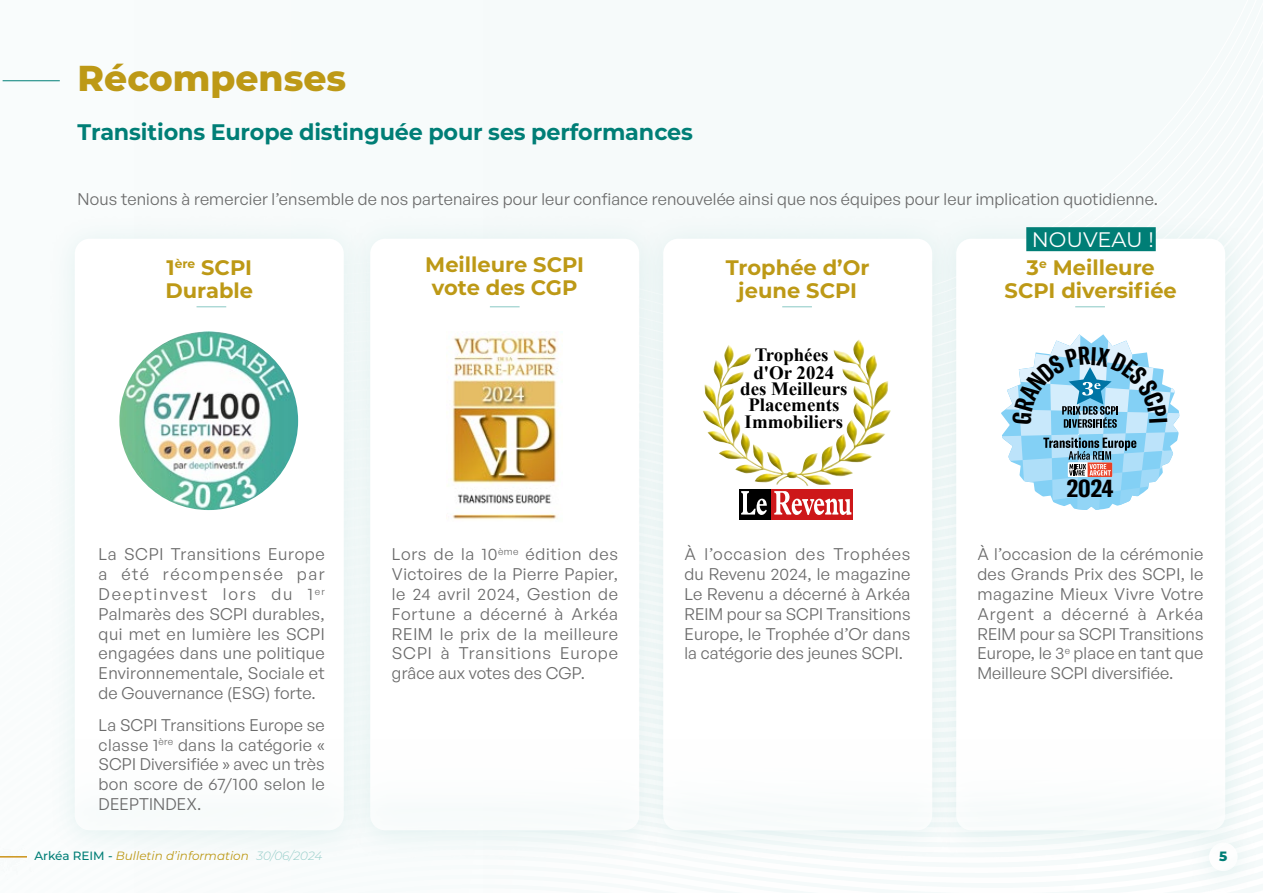
<style>
.page{position:relative;width:1263px;height:893px;background:#fff}
.page>*{position:absolute;margin:0;border:0;box-sizing:border-box;transform-origin:0 0}
.t1{font:800 36px "Montserrat";color:#bd9916}
.t2{font:700 extra-condensed 24.3px "GT America";color:#000;scale:1.1 1}
.t3{font:700 22.5px "Montserrat";letter-spacing:-.005em;color:#007e76}
.t4{font:700 21px/22.5px "Montserrat";color:#bd9916;text-align:center}
.t5{font:21px "Montserrat";color:#fff}
.t6{font:700 18.75px/16.6px "Times New Roman";color:#000}
.t7{font:16.5px/19.8px "General Sans";letter-spacing:.01em;color:#6b6b6b;text-align:justify}
.t8{font:800 13.5px "Montserrat";color:#007e76}
.t9{font:italic 12px "Montserrat";color:#bd9916}
.s1{font-weight:500;font-style:normal;color:#007e76}
.s2{font-weight:300;color:#96ceca}
</style>
<div class="page">
<div style="left:1186px;top:822px;width:74px;height:71px;background:#f5fafa"></div>
<div style="left:1209px;top:842px;width:29px;height:29px;background:#fff;border-radius:50%"></div>
<div style="left:0;top:831px;width:52px;height:57px;background:#f9fcfc"></div>
<svg style="left:0;top:856px;width:27px;height:1px"></svg>
<hr style="left:3px;top:80px;width:57px;height:1px;background:#007e76">
<div style="left:342px;top:214px;width:325px;height:647px;background:#f4f9f9"></div>
<div style="left:370px;top:239px;width:269px;height:591px;background:#fff;border-radius:15px"></div>
<div style="left:47px;top:214px;width:325px;height:647px;background:#f2f8f8"></div>
<div style="left:75px;top:239px;width:269px;height:591px;background:#fff;border-radius:15px"></div>
<div style="left:635px;top:214px;width:325px;height:647px;background:#96ceca;opacity:.25"></div>
<div style="left:663px;top:239px;width:269px;height:591px;background:#fff;border-radius:15px"></div>
<div style="left:928px;top:214px;width:325px;height:647px;background:#f2f8f8"></div>
<div style="left:956px;top:239px;width:269px;height:591px;background:#fff;border-radius:15px"></div>
<div style="left:1026px;top:227px;width:130px;height:24px;background:#007e76"></div>
<svg style="left:197px;top:306px;width:29px;height:1px"></svg>
<hr style="left:490px;top:306px;width:30px;height:1px;background:#96ceca">
<hr style="left:782px;top:306px;width:30px;height:1px;background:#96ceca">
<hr style="left:1075px;top:306px;width:30px;height:1px;background:#96ceca">
<img style="left:815px;top:339px;width:57px;height:133px">
<div style="left:739px;top:489px;width:34px;height:31px;background:#000"></div>
<div style="left:771px;top:489px;width:82px;height:31px;background:#cd1719"></div>
<svg style="left:741px;top:491px;width:26px;height:24px"></svg>
<svg style="left:774px;top:491px;width:77px;height:24px"></svg>
<img style="left:451px;top:336px;width:112px;height:184px">
<img style="left:119px;top:331px;width:179px;height:179px;border-radius:89px">
<svg style="left:1001px;top:334px;width:178px;height:176px"></svg>
<h1 class="t1" style="left:78px;top:52px;width:270px">Récompenses</h1>
<h3 class="t3" style="left:78px;top:116px;width:617px">Transitions Europe distinguée pour ses performances</h3>
<p class="t7" style="left:78px;top:189px;width:1082px">Nous tenions à remercier l’ensemble de nos partenaires pour leur confiance renouvelée ainsi que nos équipes pour leur implication quotidienne.</p>
<p class="t5" style="left:1032px;top:225px;width:124px">NOUVEAU !</p>
<p class="t4" style="left:165px;top:255px;width:89px;text-align:left">1<sup>ère</sup> SCPI<br>Durable</p>
<p class="t4" style="left:425px;top:252px;width:160px">Meilleure SCPI vote des CGP</p>
<p class="t4" style="left:726px;top:255px;width:145px">Trophée d’Or jeune SCPI</p>
<p class="t4" style="left:1004px;top:255px;width:174px">3<sup>e</sup> Meilleure<br>SCPI diversifiée</p>
<p class="t7" style="left:99px;top:544px;width:228px">La SCPI Transitions Europe a été récompensée par Deeptinvest lors du 1<sup>er </sup>Palmarès des SCPI durables, qui met en lumière les SCPI engagées dans une politique Environnementale, Sociale et de Gouvernance (ESG) forte.</p>
<p class="t7" style="left:99px;top:715px;width:228px">La SCPI Transitions Europe se classe 1<sup>ère</sup> dans la catégorie « SCPI Diversifiée » avec un très bon score de 67/100 selon le DEEPTINDEX.</p>
<p class="t6" style="left:753px;top:345px;width:82px;line-height:18.6px">Trophées d'Or 2024</p>
<p class="t6" style="left:740px;top:380px;width:109px">des Meilleurs<br>Placements<br>Immobiliers</p>
<h2 class="t2" style="left:1067px;top:474px;width:44px">2024</h2>
<p class="t7" style="left:392px;top:544px;width:228px">Lors de la 10<sup>ème</sup> édition des Victoires de la Pierre Papier, le 24 avril 2024, Gestion de Fortune a décerné à Arkéa REIM le prix de la meilleure SCPI à Transitions Europe grâce aux votes des CGP.</p>
<p class="t7" style="left:684px;top:544px;width:228px">À l’occasion des Trophées du Revenu 2024, le magazine Le Revenu a décerné à Arkéa REIM pour sa SCPI Transitions Europe, le Trophée d’Or dans la catégorie des jeunes SCPI.</p>
<p class="t7" style="left:977px;top:544px;width:228px">À l’occasion de la cérémonie des Grands Prix des SCPI, le magazine Mieux Vivre Votre Argent a décerné à Arkéa REIM pour sa SCPI Transitions Europe, le 3<sup>e</sup> place en tant que Meilleure SCPI diversifiée.</p>
<p class="t9" style="left:34px;top:848px;width:289px"><span class="s1">Arkéa REIM -</span> Bulletin d’information <span class="s2">30/06/2024</span></p>
<p class="t8" style="left:1219px;top:846px;width:10px">5</p>
</div>
